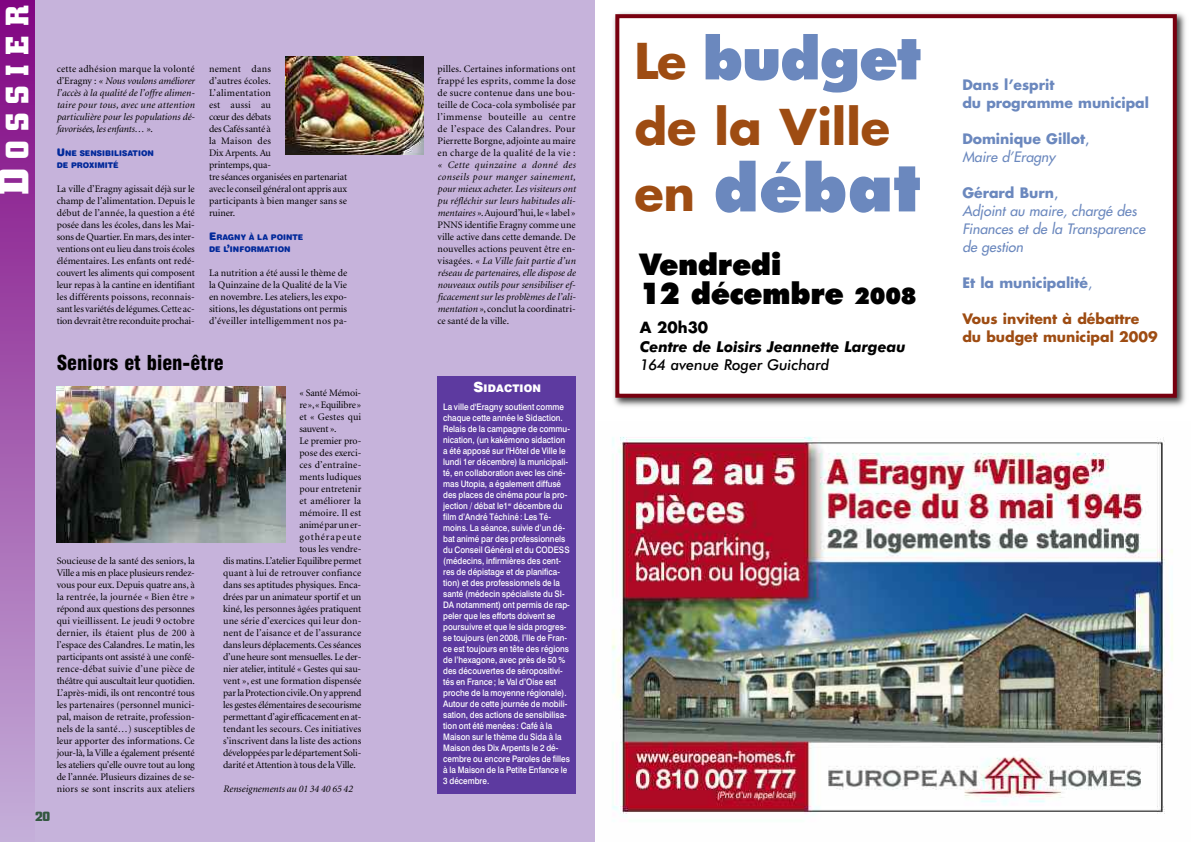
<style>
.page{position:relative;width:1191px;height:842px;background:#fff}
.page>*{position:absolute;margin:0;border:0;box-sizing:border-box;transform-origin:0 0}
.t1{font:900 67px "Futura BT";color:#6b88be}
.t2{font:900 60px "Futura BT";letter-spacing:-.02em;color:#6b88be}
.t3{font:700 48px "Futura";color:#9e4c12}
.t4{font:900 30px/29px "Futura BT";letter-spacing:-.015em;color:#000}
.t5{font:700 29px "Civic";letter-spacing:.325em;color:#fff}
.t6{font:900 condensed 20px "Swiss 721 BT";color:#000}
.t7{font:italic 700 15px "Futura BT";letter-spacing:-.005em;color:#000}
.t8{font:italic 500 15px "Futura BT";letter-spacing:-.005em;color:#000}
.t9{font:700 15px "Futura";color:#000}
.t10{font:700 14px/18px "Futura";color:#6b88be}
.t11{font:italic 14px/18px "Futura";color:#6b88be}
.t12{font:700 14px/18px "Futura";color:#9e4c12}
.t13{font:700 12px "Civic";color:#335740}
.t14{font:900 10.5px "Swiss 721 BT";letter-spacing:.015em;color:#fff}
.t15{font:10px/12px "Minion";letter-spacing:-.01em;color:#000;text-align:justify}
.t16{font:italic 10px/12px "Minion";color:#000;text-align:justify}
.t17{font:10px "Minion";letter-spacing:.02em;color:#000}
.t18{font:10px "Minion";letter-spacing:.01em;color:#000}
.t19{font:10px "Minion";letter-spacing:.015em;color:#000}
.t20{font:10px "Minion";letter-spacing:.085em;color:#000}
.t21{font:500 9px/11px "Swiss 721 BT";color:#fff;scale:.9 1}
.t22{font:7.9px/11.9px "Swiss 721 BT Black Rounded";color:#01299a}
.s1{font-size:38.7px}
.s2{font-style:normal}
.s3{font-size:10.5px}
.s4{font-size:14px}
.s5{font-family:"Futura";font-weight:700;font-size:48px;color:#9e4c12}
.s6{font-size:23px}
.s7{font-family:"Futura BT";font-weight:500}
.s8{font-weight:400;font-style:italic}
.s9{font-weight:700;font-style:normal}
.s10{font-family:"Futura BT";font-weight:500;font-style:normal}
.s11{font-weight:400}
</style>
<div class="page">
<div style="left:0;top:0;width:595px;height:842px;background:#c6b3db"></div>
<img style="left:612px;top:436px;width:561px;height:378px">
<div style="left:0;top:0;width:34px;height:842px;background:linear-gradient(to bottom,#810482,#c4afd9)"></div>
<img style="left:57px;top:387px;width:228px;height:156px">
<img style="left:285px;top:57px;width:138px;height:97px">
<div style="left:437px;top:376px;width:138px;height:418px;background:#5d3aa0"></div>
<img style="left:613px;top:12px;width:573px;height:395px">
<div style="left:619px;top:18px;width:553px;height:376px;background:#fff"></div>
<div style="left:615px;top:14px;width:561px;height:384px;border:4px solid #78000f"></div>
<h3 class="t5" style="left:2px;top:195px;width:192px;rotate:-90deg"><span class="s1">D</span>OSSIER</h3>
<p class="t16" style="left:57px;top:64px;width:140px"><span class="s2">cette adhésion marque la volonté d’Eragny :</span> « Nous voulons améliorer l’accès à la qualité de l’offre alimen&shy;taire pour tous, avec une attention particulière pour les populations dé&shy;favorisées, les enfants… »<span class="s2">.</span></p>
<p class="t22" style="left:57px;top:148px;width:99px"><span class="s3">U</span>NE SENSIBILISATION<br>DE PROXIMITÉ</p>
<p class="t15" style="left:57px;top:184px;width:140px">La ville d’Eragny agissait déjà sur le champ de l’alimentation. Depuis le début de l’année, la question a été posée dans les écoles, dans les Mai&shy;sons de Quartier. En mars, des inter&shy;ventions ont eu lieu dans trois écoles élémentaires. Les enfants ont redé&shy;couvert les aliments qui composent leur repas à la cantine en identifiant les différents poissons, reconnais&shy;sant les variétés de légumes. Cette ac&shy;tion devrait être reconduite prochai-</p>
<p class="t15" style="left:209px;top:64px;width:140px;text-align:left">nement dans<br>d’autres écoles.<br>L’alimentation<br>est aussi au<br>cœur des débats<br>des Cafés santé à<br>la Maison des<br>Dix Arpents. Au<br>printemps, qua-<br>tre séances organisées en partenariat avec le conseil général ont appris aux participants à bien manger sans se ruiner.</p>
<p class="t22" style="left:209px;top:232px;width:96px"><span class="s3">E</span>RAGNY À LA POINTE<br>DE L<span class="s3">’</span>INFORMATION</p>
<p class="t15" style="left:209px;top:268px;width:140px">La nutrition a été aussi le thème de la Quinzaine de la Qualité de la Vie en novembre. Les ateliers, les expo&shy;sitions, les dégustations ont permis d’éveiller intelligemment nos pa-</p>
<h3 class="t6" style="left:57px;top:355px;width:169px">Seniors et bien-être</h3>
<p class="t15" style="left:57px;top:556px;width:140px">Soucieuse de la santé des seniors, la Ville a mis en place plusieurs rendez&shy;vous pour eux. Depuis quatre ans, à la rentrée, la journée « Bien être » répond aux questions des personnes qui vieillissent. Le jeudi 9 octobre dernier, ils étaient plus de 200 à l’espace des Calandres. Le matin, les participants ont assisté à une confé&shy;rence-débat suivie d’une pièce de théâtre qui auscultait leur quotidien.<br>L’après-midi, ils ont rencontré tous les partenaires (personnel munici&shy;pal, maison de retraite, profession&shy;nels de la santé…) susceptibles de leur apporter des informations. Ce jour-là, la Ville a également présenté les ateliers qu’elle ouvre tout au long de l’année. Plusieurs dizaines de se&shy;niors se sont inscrits aux ateliers</p>
<p class="t15" style="left:299px;top:388px;width:63px">« Santé Mémoi-</p>
<p class="t15" style="left:299px;top:400px;width:63px">re », « Equilibre »</p>
<p class="t17" style="left:299px;top:413px;width:63px">et « Gestes qui</p>
<p class="t15" style="left:299px;top:424px;width:39px">sauvent ».</p>
<p class="t15" style="left:299px;top:436px;width:63px">Le premier pro-</p>
<p class="t15" style="left:299px;top:448px;width:63px">pose des exerci-</p>
<p class="t17" style="left:299px;top:461px;width:63px">ces d’entraîne-</p>
<p class="t18" style="left:299px;top:473px;width:63px">ments ludiques</p>
<p class="t15" style="left:299px;top:484px;width:63px">pour entretenir</p>
<p class="t17" style="left:299px;top:497px;width:63px">et améliorer la</p>
<p class="t17" style="left:299px;top:509px;width:63px">mémoire. Il est</p>
<p class="t15" style="left:299px;top:520px;width:63px">animé par un er-</p>
<p class="t20" style="left:299px;top:533px;width:63px">gothérapeute</p>
<p class="t15" style="left:299px;top:544px;width:63px">tous les vendre-</p>
<p class="t15" style="left:223px;top:556px;width:140px">dis matins. L’atelier Equilibre permet</p>
<p class="t19" style="left:223px;top:569px;width:140px">quant à lui de retrouver confiance</p>
<p class="t15" style="left:223px;top:580px;width:140px">dans ses aptitudes physiques. Enca-</p>
<p class="t15" style="left:223px;top:592px;width:140px">drées par un animateur sportif et un</p>
<p class="t15" style="left:223px;top:604px;width:140px">kiné, les personnes âgées pratiquent</p>
<p class="t18" style="left:223px;top:617px;width:140px">une série d’exercices qui leur don-</p>
<p class="t17" style="left:223px;top:629px;width:140px">nent de l’aisance et de l’assurance</p>
<p class="t15" style="left:223px;top:640px;width:140px">dans leurs déplacements. Ces séances</p>
<p class="t15" style="left:223px;top:652px;width:140px">d’une heure sont mensuelles. Le der-</p>
<p class="t15" style="left:223px;top:664px;width:140px">nier atelier, intitulé « Gestes qui sau-</p>
<p class="t15" style="left:223px;top:676px;width:140px">vent », est une formation dispensée</p>
<p class="t15" style="left:223px;top:688px;width:140px">par la Protection civile. On y apprend</p>
<p class="t15" style="left:223px;top:700px;width:140px">les gestes élémentaires de secourisme</p>
<p class="t15" style="left:223px;top:712px;width:140px">permettant d’agir efficacement en at-</p>
<p class="t18" style="left:223px;top:725px;width:140px">tendant les secours. Ces initiatives</p>
<p class="t15" style="left:223px;top:736px;width:140px">s’inscrivent dans la liste des actions</p>
<p class="t15" style="left:223px;top:748px;width:140px">développées par le département Soli-</p>
<p class="t15" style="left:223px;top:760px;width:134px">darité et Attention à tous de la Ville.</p>
<p class="t16" style="left:223px;top:784px;width:131px">Renseignements au 01 34 40 65 42</p>
<p class="t13" style="left:35px;top:810px;width:17px">20</p>
<p class="t15" style="left:437px;top:64px;width:140px">pilles. Certaines informations ont frappé les esprits, comme la dose de sucre contenue dans une bou&shy;teille de Coca-cola symbolisée par l’immense bouteille au centre de l’espace des Calandres. Pour Pierrette Borgne, adjointe au maire en charge de la qualité de la vie :</p>
<p class="t16" style="left:437px;top:160px;width:140px">« Cette quinzaine a donné des conseils pour manger sainement, pour mieux acheter. Les visiteurs ont pu réfléchir sur leurs habitudes ali&shy;mentaires »<span class="s2">. Aujourd’hui, le « label » PNNS identifie Eragny comme une ville active dans cette demande. De nouvelles actions peuvent être en&shy;visagées.</span> « La Ville fait partie d’un réseau de partenaires, elle dispose de nouveaux outils pour sensibiliser ef&shy;ficacement sur les problèmes de l’ali&shy;mentation »<span class="s2">, conclut la coordinatri&shy;ce santé de la ville.</span></p>
<p class="t14" style="left:473px;top:384px;width:69px"><span class="s4">S</span>IDACTION</p>
<p class="t21" style="left:443px;top:402px;width:142px">La ville d'Eragny soutient comme chaque cette année le Sidaction.<br>Relais de la campagne de commu&shy;nication, (un kakémono sidaction a été apposé sur l'Hôtel de Ville le lundi 1er décembre) la municipali&shy;té, en collaboration avec les ciné&shy;mas Utopia, a également diffusé des places de cinéma pour la pro&shy;jection / débat le1<sup>er</sup> décembre du film d’André Téchiné : Les Té&shy;moins. La séance, suivie d’un dé&shy;bat animé par des professionnels du Conseil Général et du CODESS (médecins, infirmières des cent&shy;res de dépistage et de planifica&shy;tion) et des professionnels de la santé (médecin spécialiste du SI-<br>DA notamment) ont permis de rap&shy;peler que les efforts doivent se poursuivre et que le sida progres&shy;se toujours (en 2008, l’Ile de Fran&shy;ce est toujours en tête des régions de l’hexagone, avec près de 50 % des découvertes de séropositivi&shy;tés en France ; le Val d’Oise est proche de la moyenne régionale).<br>Autour de cette journée de mobili&shy;sation, des actions de sensibilisa&shy;tion ont été menées : Café à la<br>Maison sur le thème du Sida à la<br>Maison des Dix Arpents le 2 dé&shy;cembre ou encore Paroles de filles à la Maison de la Petite Enfance le<br>3 décembre.</p>
<h2 class="t2" style="left:634px;top:34px;width:289px"><span class="s5">Le</span> budget</h2>
<h3 class="t3" style="left:634px;top:106px;width:257px">de la Ville</h3>
<h1 class="t1" style="left:634px;top:161px;width:288px"><span class="s5">en</span> débat</h1>
<h3 class="t4" style="left:640px;top:253px;width:278px">Vendredi<br>12 décembre <span class="s6">2008</span></h3>
<h3 class="t9" style="left:640px;top:321px;width:70px">A 20h30</h3>
<h3 class="t7" style="left:640px;top:340px;width:267px">Centre de Loisirs Jeannette Largeau</h3>
<h3 class="t8" style="left:640px;top:358px;width:191px">164 avenue Roger Guichard</h3>
<h3 class="t10" style="left:962px;top:77px;width:188px">Dans l’esprit<br>du programme municipal</h3>
<h3 class="t10" style="left:962px;top:131px;width:128px">Dominique Gillot<span class="s7">,<br></span><span class="s8">Maire d’Eragny</span></h3>
<h3 class="t11" style="left:962px;top:185px;width:184px"><span class="s9">Gérard Burn</span><span class="s10">,<br></span>Adjoint au maire, chargé des<br>Finances et de la Transparence de gestion</h3>
<h3 class="t10" style="left:962px;top:275px;width:131px">Et la municipalité<span class="s11">,</span></h3>
<h3 class="t12" style="left:962px;top:311px;width:197px">Vous invitent à débattre du budget municipal 2009</h3>
</div>
